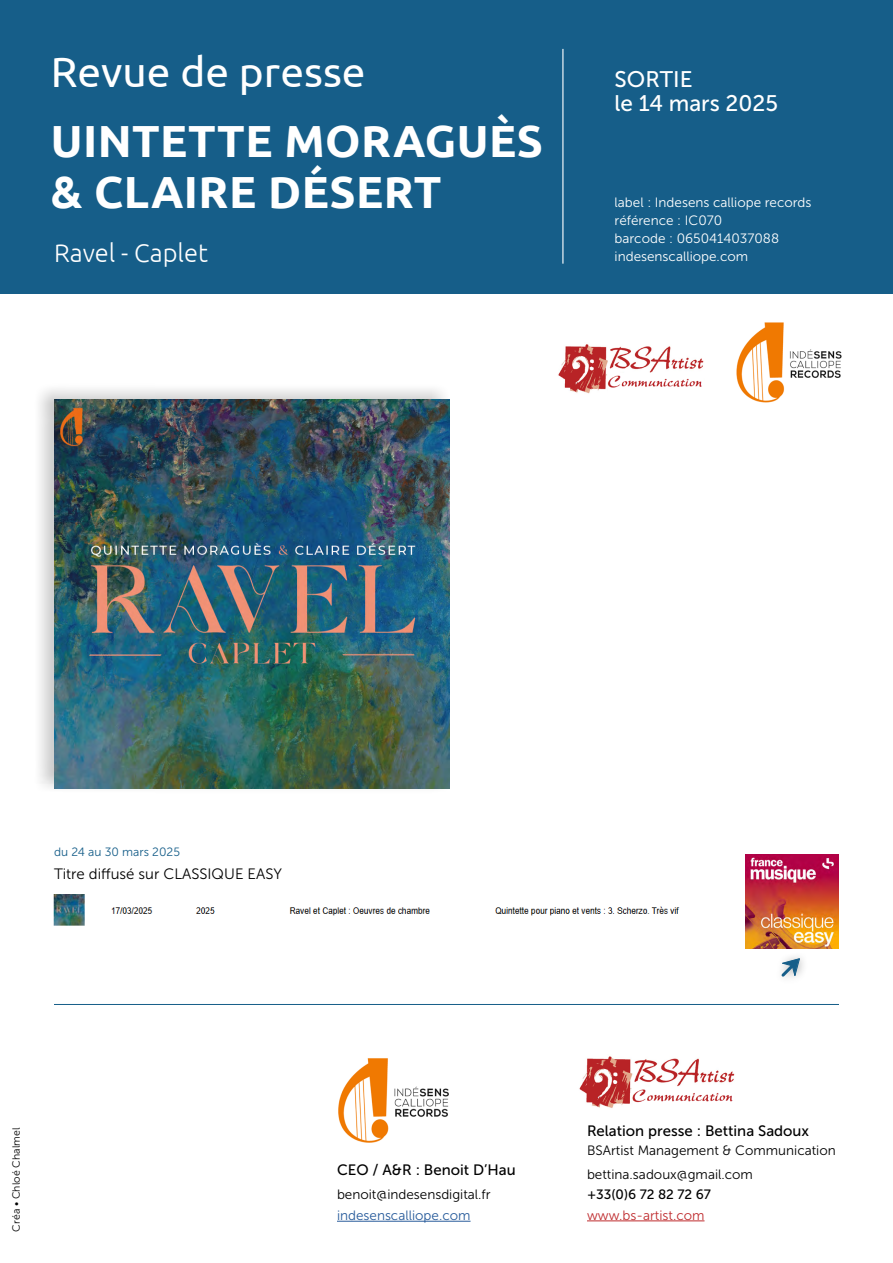
<style>
.page{position:relative;width:893px;height:1263px;background:#fff}
.page>*{position:absolute;margin:0;border:0;box-sizing:border-box;transform-origin:0 0}
.t1{font:700 45px/51px "Ubuntu";letter-spacing:.01em;color:#fff}
.t2{font:42.45px "Ubuntu";color:#fff}
.t3{font:300 25.5px "Ubuntu";color:#fff}
.t4{font:22.5px/24px "Museo Sans 500";color:#fff}
.t5{font:15px "Museo Sans 500";color:#000}
.t6{font:15px "Museo Sans 300";color:#000}
.t7{font:13.5px/18px "Museo Sans 300";color:#fff}
.t8{font:13.5px/23.7px "Museo Sans 300";color:#000}
.t9{font:13.5px "Museo Sans 300";color:#275b9b}
.t10{font:13.5px "Museo Sans 300";color:#bf2c2f}
.t11{font:13.5px "Museo Sans 500";color:#000}
.t12{font:12px "Museo Sans 300";color:#165e89}
.t13{font:10.5px "Museo Sans 300";color:#000}
</style>
<div class="page">
<div style="left:33px;top:382px;width:420px;height:413px;background:#000;opacity:.2"></div>
<img style="left:54px;top:400px;width:396px;height:388px">
<div style="left:0;top:0;width:893px;height:293px;background:#165e89"></div>
<img style="left:736px;top:322px;width:106px;height:81px">
<img style="left:558px;top:344px;width:146px;height:50px">
<hr style="left:562px;top:49px;width:1px;height:215px;background:#fff">
<img style="left:745px;top:854px;width:94px;height:94px">
<img style="left:53px;top:895px;width:627px;height:31px">
<hr style="left:587px;top:1220px;width:117px;height:1px;background:#bf2c2f">
<hr style="left:337px;top:1221px;width:134px;height:1px;background:#275b9b">
<img style="left:338px;top:1058px;width:111px;height:85px">
<img style="left:579px;top:1056px;width:156px;height:52px">
<hr style="left:54px;top:1004px;width:785px;height:1px;background:#165e89">
<svg style="left:781px;top:957px;width:22px;height:21px"></svg>
<h2 class="t2" style="left:51px;top:46px;width:316px">Revue de presse</h2>
<h1 class="t1" style="left:51px;top:114px;width:494px">UINTETTE MORAGUÈS &amp; CLAIRE DÉSERT</h1>
<h3 class="t3" style="left:54px;top:237px;width:155px">Ravel - Caplet</h3>
<h3 class="t4" style="left:615px;top:67px;width:165px">SORTIE<br>le 14 mars 2025</h3>
<p class="t7" style="left:615px;top:193px;width:198px">label : Indesens calliope records référence : IC070<br>barcode : 0650414037088 indesenscalliope.com</p>
<p class="t12" style="left:54px;top:845px;width:128px">du 24 au 30 mars 2025</p>
<p class="t6" style="left:54px;top:866px;width:230px">Titre diffusé sur CLASSIQUE EASY</p>
<p class="t13" style="left:11px;top:1231px;width:106px;rotate:-90deg">Créa • Chloé Chalmel</p>
<p class="t5" style="left:337px;top:1162px;width:180px">CEO / A&amp;R : Benoit D’Hau</p>
<p class="t8" style="left:337px;top:1182px;width:155px">benoit@indesensdigital.fr</p>
<p class="t9" style="left:337px;top:1208px;width:135px">indesenscalliope.com</p>
<p class="t5" style="left:587px;top:1122px;width:224px">Relation presse : Bettina Sadoux</p>
<p class="t8" style="left:587px;top:1139px;width:250px">BSArtist Management &amp; Communication bettina.sadoux@gmail.com</p>
<p class="t11" style="left:587px;top:1186px;width:125px">+33(0)6 72 82 72 67</p>
<p class="t10" style="left:587px;top:1207px;width:119px">www.bs-artist.com</p>
</div>
